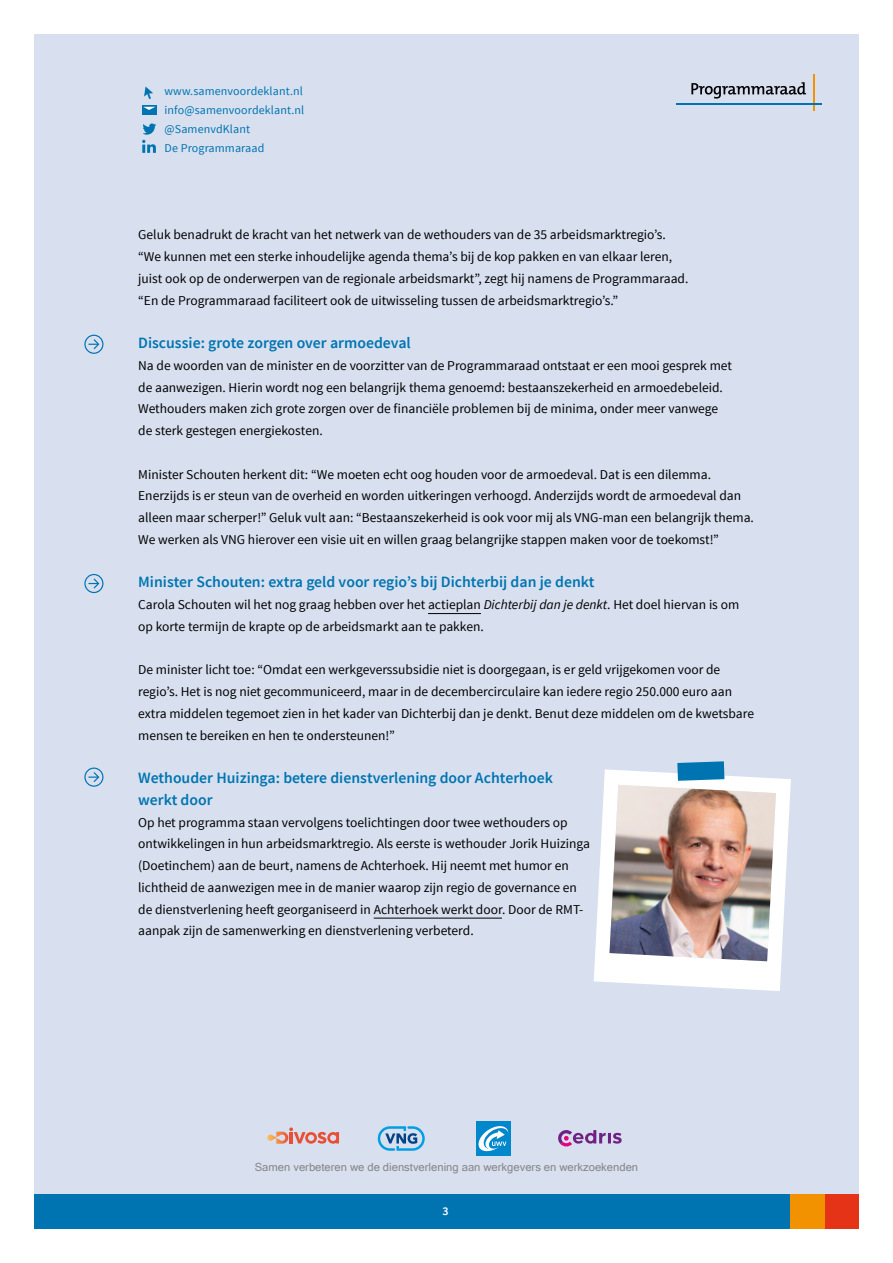
<style>
.page{position:relative;width:893px;height:1263px;background:#fff}
.page>*{position:absolute;margin:0;border:0;box-sizing:border-box;transform-origin:0 0}
.Tussenkop{font:600 15.75px/21.8px "Source Sans Pro";color:#0074b0}
.Bodytekst{font:13.5px/21.8px "Source Sans Pro";color:#000}
.t1{font:12px "Source Sans Pro";letter-spacing:.01em;color:#0074b0}
.t2{font:600 12px "Source Sans Pro";color:#fff}
.t3{font:11.25px "Microsoft Sans Serif";color:#868686}
.s1{font-style:italic}
</style>
<div class="page">
<div style="left:34px;top:34px;width:825px;height:1195px;background:#d8e0f0"></div>
<div style="left:34px;top:1195px;width:763px;height:34px;background:#0074b0"></div>
<div style="left:825px;top:1195px;width:34px;height:34px;background:#e43317"></div>
<div style="left:791px;top:1195px;width:34px;height:34px;background:#f39200"></div>
<svg style="left:84px;top:335px;width:19px;height:19px"></svg>
<svg style="left:84px;top:574px;width:19px;height:19px"></svg>
<svg style="left:84px;top:767px;width:19px;height:20px"></svg>
<hr style="left:428px;top:613px;width:53px;height:1px;background:#000">
<hr style="left:374px;top:918px;width:128px;height:1px;background:#000">
<img style="left:594px;top:761px;width:197px;height:230px">
<svg style="left:378px;top:1126px;width:47px;height:25px"></svg>
<svg style="left:558px;top:1130px;width:64px;height:16px"></svg>
<svg style="left:267px;top:1127px;width:72px;height:17px"></svg>
<div style="left:476px;top:1121px;width:35px;height:35px;background:#0087cc"></div>
<svg style="left:478px;top:1126px;width:30px;height:26px"></svg>
<hr style="left:813px;top:74px;width:2px;height:37px;background:#f39200">
<hr style="left:676px;top:103px;width:145px;height:2px;background:#0074b0">
<svg style="left:691px;top:82px;width:115px;height:17px"></svg>
<svg style="left:142px;top:123px;width:14px;height:30px"></svg>
<svg style="left:142px;top:105px;width:15px;height:10px"></svg>
<svg style="left:143px;top:107px;width:13px;height:3px"></svg>
<svg style="left:144px;top:87px;width:9px;height:12px"></svg>
<p class="t1" style="left:165px;top:84px;width:140px">www.samenvoordeklant.nl</p>
<p class="t1" style="left:165px;top:103px;width:141px">info@samenvoordeklant.nl</p>
<p class="t1" style="left:165px;top:122px;width:87px">@SamenvdKlant</p>
<p class="t1" style="left:165px;top:141px;width:101px">De Programmaraad</p>
<h2 class="Bodytekst" style="left:138px;top:224px;width:552px">Geluk benadrukt de kracht van het netwerk van de wethouders van de 35 arbeidsmarktregio’s. “We kunnen met een sterke inhoudelijke agenda thema’s bij de kop pakken en van elkaar leren, juist ook op de onderwerpen van de regionale arbeidsmarkt”, zegt hij namens de Programmaraad. “En de Programmaraad faciliteert ook de uitwisseling tussen de arbeidsmarktregio’s.”</h2>
<h2 class="Tussenkop" style="left:138px;top:332px;width:274px">Discussie: grote zorgen over armoedeval</h2>
<h2 class="Bodytekst" style="left:138px;top:355px;width:595px">Na de woorden van de minister en de voorzitter van de Programmaraad ontstaat er een mooi gesprek met de aanwezigen. Hierin wordt nog een belangrijk thema genoemd: bestaanszekerheid en armoedebeleid.<br>Wethouders maken zich grote zorgen over de financiële problemen bij de minima, onder meer vanwege de sterk gestegen energiekosten.</h2>
<h2 class="Bodytekst" style="left:138px;top:463px;width:617px">Minister Schouten herkent dit: “We moeten echt oog houden voor de armoedeval. Dat is een dilemma.<br>Enerzijds is er steun van de overheid en worden uitkeringen verhoogd. Anderzijds wordt de armoedeval dan alleen maar scherper!” Geluk vult aan: “Bestaanszekerheid is ook voor mij als VNG-man een belangrijk thema.<br>We werken als VNG hierover een visie uit en willen graag belangrijke stappen maken voor de toekomst!”</h2>
<h2 class="Tussenkop" style="left:138px;top:572px;width:458px">Minister Schouten: extra geld voor regio’s bij Dichterbij dan je denkt</h2>
<h2 class="Bodytekst" style="left:138px;top:594px;width:602px">Carola Schouten wil het nog graag hebben over het actieplan <span class="s1">Dichterbij dan je denkt</span>. Het doel hiervan is om op korte termijn de krapte op de arbeidsmarkt aan te pakken.</h2>
<h2 class="Bodytekst" style="left:138px;top:659px;width:617px">De minister licht toe: “Omdat een werkgeverssubsidie niet is doorgegaan, is er geld vrijgekomen voor de regio’s. Het is nog niet gecommuniceerd, maar in de decembercirculaire kan iedere regio 250.000 euro aan extra middelen tegemoet zien in het kader van Dichterbij dan je denkt. Benut deze middelen om de kwetsbare mensen te bereiken en hen te ondersteunen!”</h2>
<h2 class="Tussenkop" style="left:138px;top:767px;width:416px">Wethouder Huizinga: betere dienstverlening door Achterhoek werkt door</h2>
<h2 class="Bodytekst" style="left:138px;top:811px;width:453px">Op het programma staan vervolgens toelichtingen door twee wethouders op ontwikkelingen in hun arbeidsmarktregio. Als eerste is wethouder Jorik Huizinga (Doetinchem) aan de beurt, namens de Achterhoek. Hij neemt met humor en lichtheid de aanwezigen mee in de manier waarop zijn regio de governance en de dienstverlening heeft georganiseerd in Achterhoek werkt door. Door de RMT&shy;aanpak zijn de samenwerking en dienstverlening verbeterd.</h2>
<p class="t3" style="left:255px;top:1161px;width:385px">Samen verbeteren we de dienstverlening aan werkgevers en werkzoekenden</p>
<p class="t2" style="left:442px;top:1203px;width:8px">3</p>
</div>
